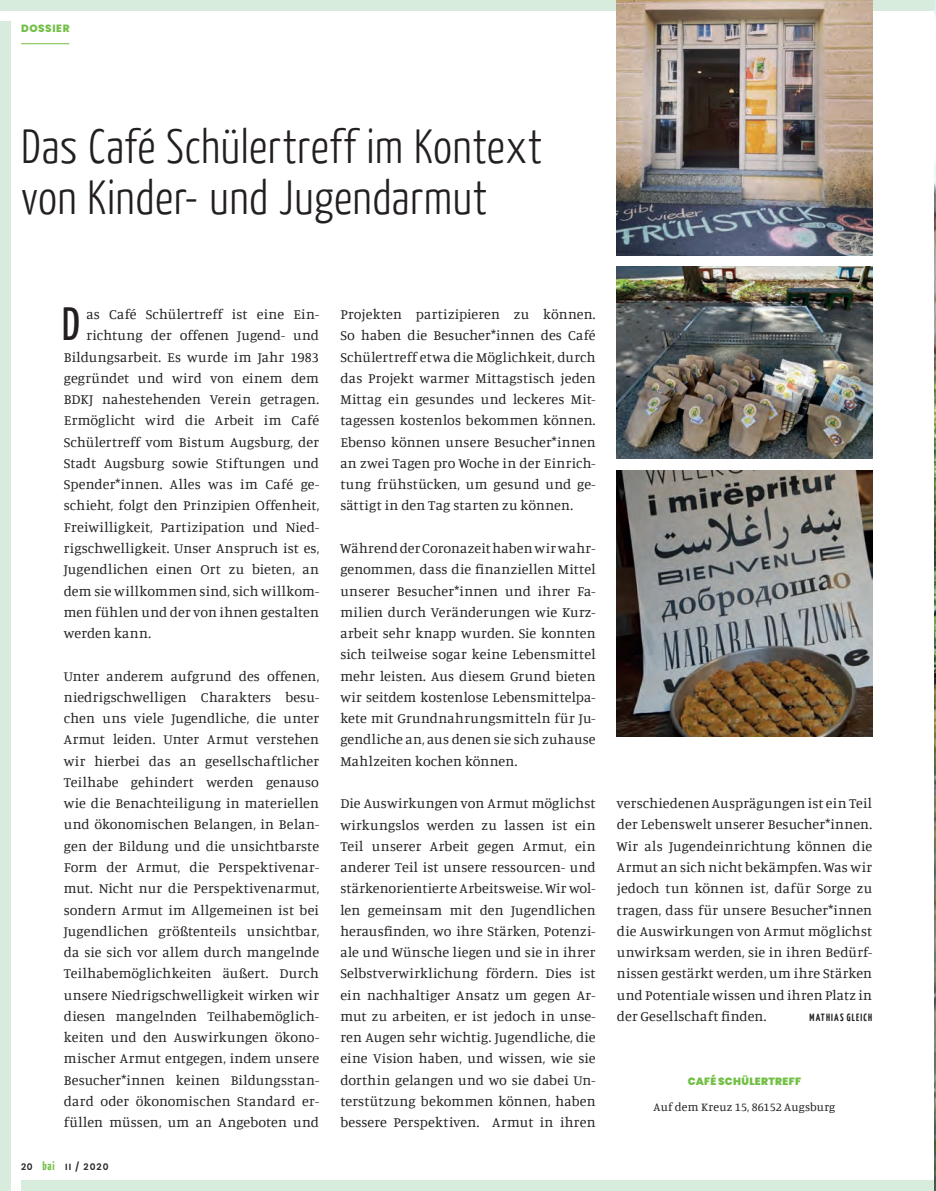
<style>
.page{position:relative;width:936px;height:1191px;background:#fff}
.page>*{position:absolute;margin:0;border:0;box-sizing:border-box;transform-origin:0 0}
.t1{font:300 48px/51px "BDKJ";letter-spacing:-.005em;color:#231f20}
.t2{font:46.65px "BDKJ";color:#231f20}
.t3{font:14.25px/21.3px "Manuale";letter-spacing:.015em;color:#231f20;text-align:justify}
.t4{font:12px "Manuale";letter-spacing:.01em;color:#231f20}
.t5{font:900 10.5px "Poppins";letter-spacing:.025em;color:#71bf44}
.t6{font:700 10.5px "BDKJ";letter-spacing:.1em;color:#231f20}
.t7{font:800 10.5px "Poppins";letter-spacing:.055em;color:#71bf44}
.t8{font:600 9px "Poppins";letter-spacing:.125em;color:#231f20}
.s1{font-family:"BDKJ";font-weight:700;font-size:12px;color:#71bf44}
</style>
<div class="page">
<div style="left:0;top:21px;width:11px;height:1170px;background:#d8ecdd"></div>
<div style="left:0;top:0;width:935px;height:11px;background:#d8ecdd"></div>
<div style="left:21px;top:1180px;width:914px;height:11px;background:#d8ecdd"></div>
<hr style="left:21px;top:43px;width:48px;height:1px;background:#71bf44">
<img style="left:934px;top:0;width:1px;height:1191px">
<img style="left:617px;top:0;width:255px;height:255px">
<img style="left:617px;top:267px;width:255px;height:191px">
<img style="left:617px;top:471px;width:255px;height:266px">
<p class="t7" style="left:21px;top:23px;width:50px">DOSSIER</p>
<h1 class="t1" style="left:21px;top:119px;width:523px">Das Café Schülertreff im Kontext von Kinder- und Jugendarmut</h1>
<h2 class="t2" style="left:62px;top:294px;width:21px">D</h2>
<p class="t3" style="left:86px;top:303px;width:234px">as Café Schülertreff ist eine Ein-</p>
<p class="t3" style="left:86px;top:324px;width:234px">richtung der offenen Jugend- und</p>
<p class="t3" style="left:64px;top:345px;width:257px">Bildungsarbeit. Es wurde im Jahr 1983</p>
<p class="t3" style="left:64px;top:367px;width:257px">gegründet und wird von einem dem</p>
<p class="t3" style="left:64px;top:388px;width:257px">BDKJ nahestehenden Verein getragen.</p>
<p class="t3" style="left:64px;top:409px;width:257px">Ermöglicht wird die Arbeit im Café</p>
<p class="t3" style="left:64px;top:431px;width:257px">Schülertreff vom Bistum Augsburg, der</p>
<p class="t3" style="left:64px;top:452px;width:257px">Stadt Augsburg sowie Stiftungen und</p>
<p class="t3" style="left:64px;top:473px;width:257px">Spender*innen. Alles was im Café ge-</p>
<p class="t3" style="left:64px;top:494px;width:257px">schieht, folgt den Prinzipien Offenheit,</p>
<p class="t3" style="left:64px;top:516px;width:257px">Freiwilligkeit, Partizipation und Nied-</p>
<p class="t3" style="left:64px;top:537px;width:257px">rigschwelligkeit. Unser Anspruch ist es,</p>
<p class="t3" style="left:64px;top:558px;width:257px">Jugendlichen einen Ort zu bieten, an</p>
<p class="t3" style="left:64px;top:579px;width:257px">dem sie willkommen sind, sich willkom-</p>
<p class="t3" style="left:64px;top:601px;width:257px">men fühlen und der von ihnen gestalten</p>
<p class="t3" style="left:64px;top:622px;width:89px">werden kann.</p>
<p class="t3" style="left:64px;top:664px;width:257px">Unter anderem aufgrund des offenen, niedrigschwelligen Charakters besu&shy;chen uns viele Jugendliche, die unter Armut leiden. Unter Armut verstehen wir hierbei das an gesellschaftlicher Teilhabe gehindert werden genauso wie die Benachteiligung in materiellen und ökonomischen Belangen, in Belan&shy;gen der Bildung und die unsichtbarste Form der Armut, die Perspektivenar&shy;mut. Nicht nur die Perspektivenarmut, sondern Armut im Allgemeinen ist bei Jugendlichen größtenteils unsichtbar, da sie sich vor allem durch mangelnde Teilhabemöglichkeiten äußert. Durch unsere Niedrigschwelligkeit wirken wir diesen mangelnden Teilhabemöglich&shy;keiten und den Auswirkungen ökono&shy;mischer Armut entgegen, indem unsere Besucher*innen keinen Bildungsstan&shy;dard oder ökonomischen Standard er&shy;füllen müssen, um an Angeboten und</p>
<p class="t8" style="left:21px;top:1161px;width:89px">20 <span class="s1">bai</span> II / 2020</p>
<p class="t3" style="left:340px;top:303px;width:257px">Projekten partizipieren zu können.<br>So haben die Besucher*innen des Café Schülertreff etwa die Möglichkeit, durch das Projekt warmer Mittagstisch jeden Mittag ein gesundes und leckeres Mit&shy;tagessen kostenlos bekommen können.<br>Ebenso können unsere Besucher*innen an zwei Tagen pro Woche in der Einrich&shy;tung frühstücken, um gesund und ge&shy;sättigt in den Tag starten zu können.</p>
<p class="t3" style="left:340px;top:537px;width:257px">Während der Coronazeit haben wir wahr&shy;genommen, dass die finanziellen Mittel unserer Besucher*innen und ihrer Fa&shy;milien durch Veränderungen wie Kurz&shy;arbeit sehr knapp wurden. Sie konnten sich teilweise sogar keine Lebensmittel mehr leisten. Aus diesem Grund bieten wir seitdem kostenlose Lebensmittelpa&shy;kete mit Grundnahrungsmitteln für Ju&shy;gendliche an, aus denen sie sich zuhause Mahlzeiten kochen können.</p>
<p class="t3" style="left:340px;top:792px;width:257px">Die Auswirkungen von Armut möglichst wirkungslos werden zu lassen ist ein Teil unserer Arbeit gegen Armut, ein anderer Teil ist unsere ressourcen- und stärkenorientierte Arbeitsweise. Wir wol&shy;len gemeinsam mit den Jugendlichen herausfinden, wo ihre Stärken, Potenzi&shy;ale und Wünsche liegen und sie in ihrer Selbstverwirklichung fördern. Dies ist ein nachhaltiger Ansatz um gegen Ar&shy;mut zu arbeiten, er ist jedoch in unse&shy;ren Augen sehr wichtig. Jugendliche, die eine Vision haben, und wissen, wie sie dorthin gelangen und wo sie dabei Un&shy;terstützung bekommen können, haben bessere Perspektiven. Armut in ihren</p>
<p class="t3" style="left:617px;top:792px;width:257px">verschiedenen Ausprägungen ist ein Teil der Lebenswelt unserer Besucher*innen.<br>Wir als Jugendeinrichtung können die Armut an sich nicht bekämpfen. Was wir jedoch tun können ist, dafür Sorge zu tragen, dass für unsere Besucher*innen die Auswirkungen von Armut möglichst unwirksam werden, sie in ihren Bedürf&shy;nissen gestärkt werden, um ihre Stärken und Potentiale wissen und ihren Platz in der Gesellschaft finden.</p>
<p class="t6" style="left:809px;top:1010px;width:64px">MATHIAS GLEICH</p>
<p class="t5" style="left:688px;top:1075px;width:115px">CAFÉ SCHÜLERTREFF</p>
<p class="t4" style="left:653px;top:1098px;width:183px">Auf dem Kreuz 15, 86152 Augsburg</p>
</div>
